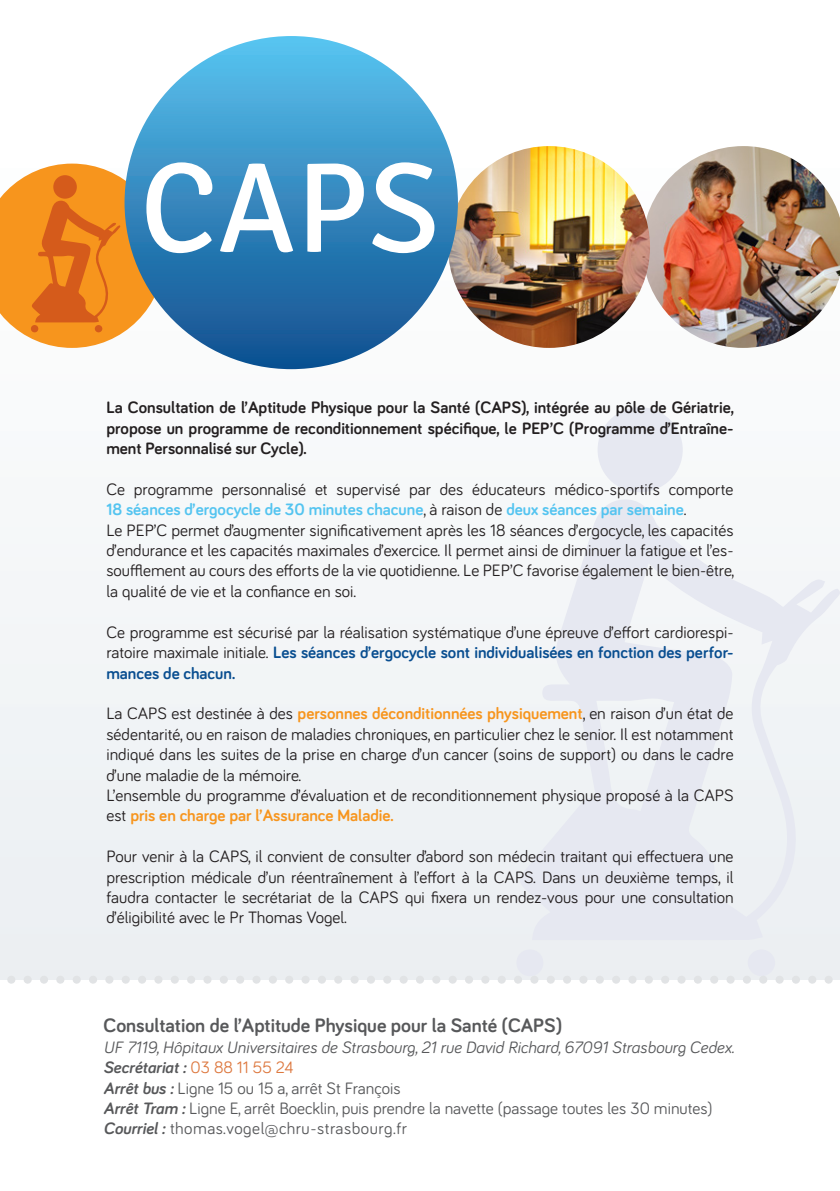
<style>
.page{position:relative;width:840px;height:1191px;background:#fff}
.page>*{position:absolute;margin:0;border:0;box-sizing:border-box;transform-origin:0 0}
.t1{font:128px "Signika";color:#fff}
.t2{font:700 20px "Bariol";color:#57585a}
.t3{font:17px/20.4px "Bariol";color:#231f20;text-align:justify}
.t4{font:700 17px/20.4px "Bariol";color:#231f20;text-align:justify}
.t5{font:17px "Bariol";color:#57585a}
.t6{font:italic 17px "Bariol";color:#57585a}
.t7{font:17px "Bariol";letter-spacing:.03em;color:#57585a}
.t8{font:italic 700 17px "Bariol";color:#57585a}
.s1{font-weight:700;color:#54c4f0}
.s2{font-weight:700;color:#094e90}
.s3{font-weight:700;color:#f7951d}
.s4{font-weight:400;font-style:normal;color:#dd783f}
.s5{font-weight:700;font-style:italic}
</style>
<div class="page">
<div style="left:0;top:130px;width:839px;height:849px;background:#f4f6f8"></div>
<img style="left:642px;top:146px;width:197px;height:202px">
<img style="left:448px;top:146px;width:201px;height:202px;border-radius:101px">
<div style="left:124px;top:36px;width:333px;height:333px;background:linear-gradient(to bottom,#5bc4f0,#0e4d8e);border-radius:167px"></div>
<svg style="left:0;top:164px;width:164px;height:184px;background:#d4944d"></svg>
<div style="left:53px;top:175px;width:24px;height:24px;background:#d55b1b;border-radius:50%"></div>
<div style="left:31px;top:325px;width:7px;height:7px;background:#d55b1b;border-radius:50%"></div>
<div style="left:95px;top:325px;width:7px;height:7px;background:#d55b1b;border-radius:50%"></div>
<svg style="left:520px;top:500px;width:319px;height:440px"></svg>
<div style="left:597px;top:407px;width:85px;height:85px;background:#e6e8f1;border-radius:50%"></div>
<div style="left:516px;top:949px;width:27px;height:27px;background:#e6e8f1;border-radius:50%"></div>
<div style="left:747px;top:949px;width:27px;height:27px;background:#e6e8f1;border-radius:50%"></div>
<svg style="left:0;top:975px;width:840px;height:8px"></svg>
<p class="t1" style="left:140px;top:136px;width:301px">CAPS</p>
<p class="t4" style="left:106px;top:397px;width:629px">La Consultation de l’Aptitude Physique pour la Santé (CAPS), intégrée au pôle de Gériatrie, propose un programme de reconditionnement spécifique, le PEP’C (Programme d’Entraîne&shy;ment Personnalisé sur Cycle).</p>
<p class="t3" style="left:106px;top:478px;width:628px">Ce programme personnalisé et supervisé par des éducateurs médico-sportifs comporte<br><span class="s1">18 séances d’ergocycle de 30 minutes chacune</span>, à raison de <span class="s1">deux séances par semaine</span>.</p>
<p class="t3" style="left:106px;top:519px;width:629px">Le PEP’C permet d’augmenter significativement après les 18 séances d’ergocycle, les capacités d’endurance et les capacités maximales d’exercice. Il permet ainsi de diminuer la fatigue et l’es&shy;soufflement au cours des efforts de la vie quotidienne. Le PEP’C favorise également le bien-être, la qualité de vie et la confiance en soi.</p>
<p class="t3" style="left:106px;top:621px;width:628px">Ce programme est sécurisé par la réalisation systématique d’une épreuve d’effort cardiorespi&shy;ratoire maximale initiale. <span class="s2">Les séances d’ergocycle sont individualisées en fonction des perfor&shy;mances de chacun.</span></p>
<p class="t3" style="left:106px;top:702px;width:628px">La CAPS est destinée à des <span class="s3">personnes déconditionnées physiquement</span>, en raison d’un état de sédentarité, ou en raison de maladies chroniques, en particulier chez le senior. Il est notamment indiqué dans les suites de la prise en charge d’un cancer (soins de support) ou dans le cadre d’une maladie de la mémoire.</p>
<p class="t3" style="left:106px;top:784px;width:628px">L’ensemble du programme d’évaluation et de reconditionnement physique proposé à la CAPS est <span class="s3">pris en charge par l’Assurance Maladie.</span></p>
<p class="t3" style="left:106px;top:845px;width:628px">Pour venir à la CAPS, il convient de consulter d’abord son médecin traitant qui effectuera une prescription médicale d’un réentraînement à l’effort à la CAPS. Dans un deuxième temps, il faudra contacter le secrétariat de la CAPS qui fixera un rendez-vous pour une consultation d’éligibilité avec le Pr Thomas Vogel.</p>
<p class="t2" style="left:103px;top:1012px;width:460px">Consultation de l’Aptitude Physique pour la Santé (CAPS)</p>
<p class="t6" style="left:103px;top:1035px;width:631px">UF 7119, Hôpitaux Universitaires de Strasbourg, 21 rue David Richard, 67091 Strasbourg Cedex.</p>
<p class="t8" style="left:103px;top:1055px;width:191px">Secrétariat : <span class="s4">03 88 11 55 24</span></p>
<p class="t5" style="left:103px;top:1076px;width:298px"><span class="s5">Arrêt bus :</span> Ligne 15 ou 15 a, arrêt St François</p>
<p class="t5" style="left:103px;top:1096px;width:610px"><span class="s5">Arrêt Tram :</span> Ligne E, arrêt Boecklin, puis prendre la navette (passage toutes les 30 minutes)</p>
<p class="t7" style="left:103px;top:1117px;width:305px"><span class="s5">Courriel :</span> thomas.vogel@chru-strasbourg.fr</p>
</div>
